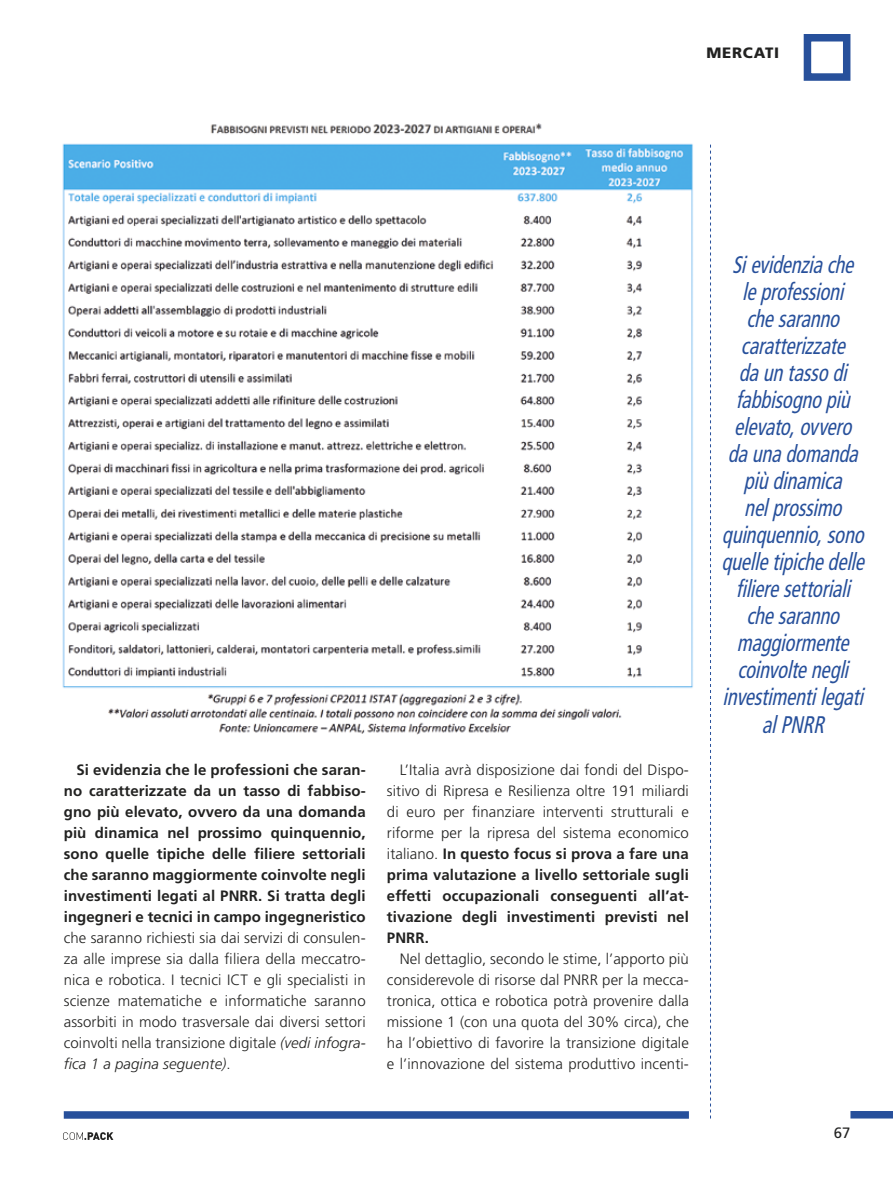
<style>
.page{position:relative;width:893px;height:1191px;background:#fff}
.page>*{position:absolute;margin:0;border:0;box-sizing:border-box;transform-origin:0 0}
.t1{font:italic condensed 24px/27px "Frutiger LT Std";color:#27509b;text-align:center;scale:.85 1}
.t2{font:300 15px/21px "Frutiger LT Std";letter-spacing:.005em;color:#222221;text-align:justify}
.t3{font:700 15px/21px "Frutiger LT Std";letter-spacing:.005em;color:#222221;text-align:justify}
.t4{font:900 15px "Frutiger LT Std";letter-spacing:.05em;color:#222221}
.t5{font:15px "Frutiger LT Std";color:#222221}
.s1{font-style:italic}
.s2{font-weight:700}
</style>
<div class="page">
<svg style="left:710px;top:145px;width:1px;height:973px"></svg>
<div style="left:804px;top:34px;width:46px;height:47px;background:#fff;border:8px solid #27509b"></div>
<div style="left:64px;top:1111px;width:625px;height:7px;background:#27509b"></div>
<div style="left:850px;top:1111px;width:43px;height:7px;background:#27509b"></div>
<svg style="left:63px;top:1132px;width:50px;height:8px"></svg>
<img style="left:62px;top:123px;width:631px;height:612px">
<p class="t4" style="left:706px;top:44px;width:74px">MERCATI</p>
<p class="t3" style="left:64px;top:759px;width:303px;text-indent:13px">Si evidenzia che le professioni che saran&shy;no caratterizzate da un tasso di fabbiso&shy;gno più elevato, ovvero da una domanda più dinamica nel prossimo quinquennio, sono quelle tipiche delle filiere settoriali che saranno maggiormente coinvolte negli investimenti legati al PNRR. Si tratta degli ingegneri e tecnici in campo ingegneristico</p>
<p class="t2" style="left:64px;top:927px;width:303px">che saranno richiesti sia dai servizi di consulen&shy;za alle imprese sia dalla filiera della meccatro&shy;nica e robotica. I tecnici ICT e gli specialisti in scienze matematiche e informatiche saranno assorbiti in modo trasversale dai diversi settori coinvolti nella transizione digitale <span class="s1">(vedi infogra&shy;fica 1 a pagina seguente)</span>.</p>
<p class="t2" style="left:387px;top:759px;width:303px;text-indent:13px">L’Italia avrà disposizione dai fondi del Dispo&shy;sitivo di Ripresa e Resilienza oltre 191 miliardi di euro per finanziare interventi strutturali e riforme per la ripresa del sistema economico italiano. <span class="s2">In questo focus si prova a fare una prima valutazione a livello settoriale sugli effetti occupazionali conseguenti all’at&shy;tivazione degli investimenti previsti nel PNRR.</span></p>
<p class="t2" style="left:387px;top:948px;width:303px;text-indent:13px">Nel dettaglio, secondo le stime, l’apporto più considerevole di risorse dal PNRR per la mecca&shy;tronica, ottica e robotica potrà provenire dalla missione 1 (con una quota del 30% circa), che ha l’obiettivo di favorire la transizione digitale e l’innovazione del sistema produttivo incenti-</p>
<p class="t1" style="left:721px;top:252px;width:176px">Sievidenziache leprofessioni chesaranno caratterizzate dauntassodi fabbisognopiù elevato,ovvero daunadomanda piùdinamica nelprossimo quinquennio,sono quelletipichedelle filieresettoriali chesaranno maggiormente coinvoltenegli investimentilegati alPNRR</p>
<p class="t5" style="left:834px;top:1124px;width:18px">67</p>
</div>
